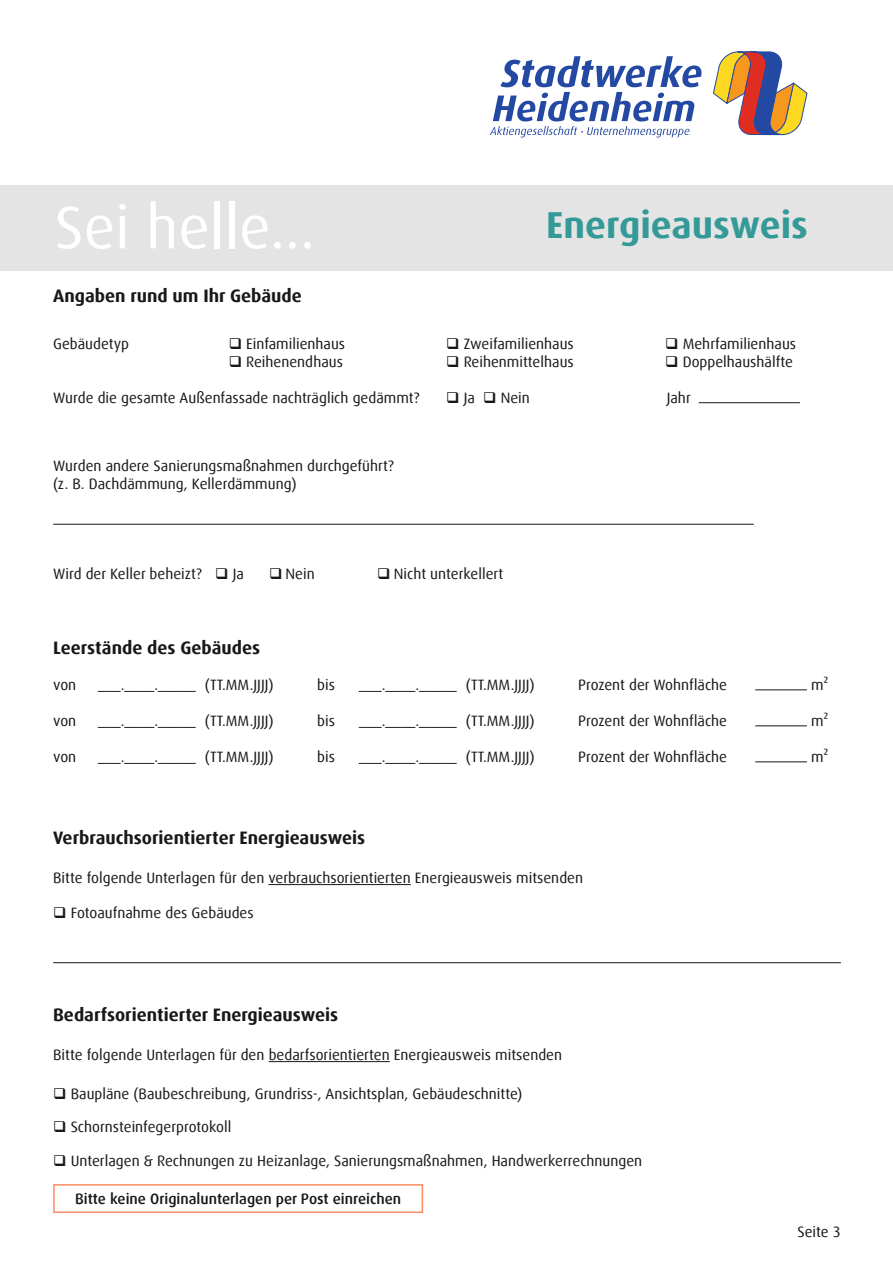
<style>
.page{position:relative;width:893px;height:1263px;background:#fff}
.page>*{position:absolute;margin:0;border:0;box-sizing:border-box;transform-origin:0 0}
.t1{font:60px "Dax Offc";color:#fff}
.t2{font:700 37.5px "Dax Offc";color:#349a98}
.t3{font:700 18px "Dax Offc";color:#171818}
.t4{font:15px/18px "Dax Offc";color:#171818}
.t5{font:500 15px "Dax Offc";color:#171818}
</style>
<div class="page">
<svg style="left:490px;top:56px;width:211px;height:82px"></svg>
<svg style="left:713px;top:51px;width:95px;height:84px"></svg>
<div style="left:0;top:186px;width:893px;height:85px;background:#e4e4e4"></div>
<hr style="left:268px;top:884px;width:143px;height:1px;background:#171818">
<hr style="left:269px;top:1061px;width:121px;height:1px;background:#171818">
<hr style="left:699px;top:402px;width:101px;height:1px;background:#171818">
<hr style="left:53px;top:524px;width:701px;height:1px;background:#171818">
<hr style="left:755px;top:689px;width:52px;height:1px;background:#171818">
<hr style="left:755px;top:725px;width:52px;height:1px;background:#171818">
<hr style="left:755px;top:761px;width:52px;height:1px;background:#171818">
<hr style="left:53px;top:962px;width:788px;height:1px;background:#171818">
<svg style="left:53px;top:1184px;width:371px;height:29px"></svg>
<h1 class="t1" style="left:55px;top:190px;width:262px">Sei helle...</h1>
<h2 class="t2" style="left:546px;top:201px;width:263px">Energieausweis</h2>
<p class="t3" style="left:53px;top:284px;width:250px">Angaben rund um Ihr Gebäude</p>
<p class="t4" style="left:53px;top:335px;width:77px">Gebäudetyp</p>
<p class="t4" style="left:229px;top:335px;width:118px">❑ Einfamilienhaus</p>
<p class="t4" style="left:446px;top:335px;width:129px">❑ Zweifamilienhaus</p>
<p class="t4" style="left:665px;top:335px;width:132px">❑ Mehrfamilienhaus</p>
<p class="t4" style="left:229px;top:353px;width:116px">❑ Reihenendhaus</p>
<p class="t4" style="left:446px;top:353px;width:129px">❑ Reihenmittelhaus</p>
<p class="t4" style="left:665px;top:353px;width:129px">❑ Doppelhaushälfte</p>
<p class="t4" style="left:53px;top:389px;width:368px">Wurde die gesamte Außenfassade nachträglich gedämmt?</p>
<p class="t4" style="left:446px;top:389px;width:85px">❑ Ja ❑ Nein</p>
<p class="t4" style="left:667px;top:389px;width:26px">Jahr</p>
<p class="t4" style="left:53px;top:456px;width:342px">Wurden andere Sanierungsmaßnahmen durchgeführt? (z. B. Dachdämmung, Kellerdämmung)</p>
<p class="t4" style="left:53px;top:564px;width:192px">Wird der Keller beheizt? ❑ Ja</p>
<p class="t4" style="left:269px;top:564px;width:47px">❑ Nein</p>
<p class="t4" style="left:377px;top:564px;width:128px">❑ Nicht unterkellert</p>
<p class="t3" style="left:53px;top:636px;width:208px">Leerstände des Gebäudes</p>
<p class="t4" style="left:53px;top:676px;width:25px">von</p>
<p class="t4" style="left:98px;top:676px;width:177px">___.____._____ (TT.MM.JJJJ)</p>
<p class="t4" style="left:317px;top:676px;width:19px">bis</p>
<p class="t4" style="left:359px;top:676px;width:177px">___.____._____ (TT.MM.JJJJ)</p>
<p class="t4" style="left:578px;top:676px;width:150px">Prozent der Wohnfläche</p>
<p class="t4" style="left:811px;top:676px;width:19px">m²</p>
<p class="t4" style="left:53px;top:712px;width:25px">von</p>
<p class="t4" style="left:98px;top:712px;width:177px">___.____._____ (TT.MM.JJJJ)</p>
<p class="t4" style="left:317px;top:712px;width:19px">bis</p>
<p class="t4" style="left:359px;top:712px;width:177px">___.____._____ (TT.MM.JJJJ)</p>
<p class="t4" style="left:578px;top:712px;width:150px">Prozent der Wohnfläche</p>
<p class="t4" style="left:811px;top:712px;width:19px">m²</p>
<p class="t4" style="left:53px;top:748px;width:25px">von</p>
<p class="t4" style="left:98px;top:748px;width:177px">___.____._____ (TT.MM.JJJJ)</p>
<p class="t4" style="left:317px;top:748px;width:19px">bis</p>
<p class="t4" style="left:359px;top:748px;width:177px">___.____._____ (TT.MM.JJJJ)</p>
<p class="t4" style="left:578px;top:748px;width:150px">Prozent der Wohnfläche</p>
<p class="t4" style="left:811px;top:748px;width:19px">m²</p>
<p class="t3" style="left:53px;top:826px;width:313px">Verbrauchsorientierter Energieausweis</p>
<p class="t4" style="left:53px;top:869px;width:531px">Bitte folgende Unterlagen für den verbrauchsorientierten Energieausweis mitsenden</p>
<p class="t4" style="left:53px;top:904px;width:202px">❑ Fotoaufnahme des Gebäudes</p>
<p class="t3" style="left:53px;top:1003px;width:287px">Bedarfsorientierter Energieausweis</p>
<p class="t4" style="left:53px;top:1046px;width:510px">Bitte folgende Unterlagen für den bedarfsorientierten Energieausweis mitsenden</p>
<p class="t4" style="left:53px;top:1084px;width:471px">❑ Baupläne (Baubeschreibung, Grundriss-, Ansichtsplan, Gebäudeschnitte)</p>
<p class="t4" style="left:53px;top:1117px;width:180px">❑ Schornsteinfegerprotokoll</p>
<p class="t4" style="left:53px;top:1152px;width:591px">❑ Unterlagen &amp; Rechnungen zu Heizanlage, Sanierungsmaßnahmen, Handwerkerrechnungen</p>
<p class="t5" style="left:75px;top:1190px;width:328px">Bitte keine Originalunterlagen per Post einreichen</p>
<p class="t4" style="left:797px;top:1223px;width:45px">Seite 3</p>
</div>
